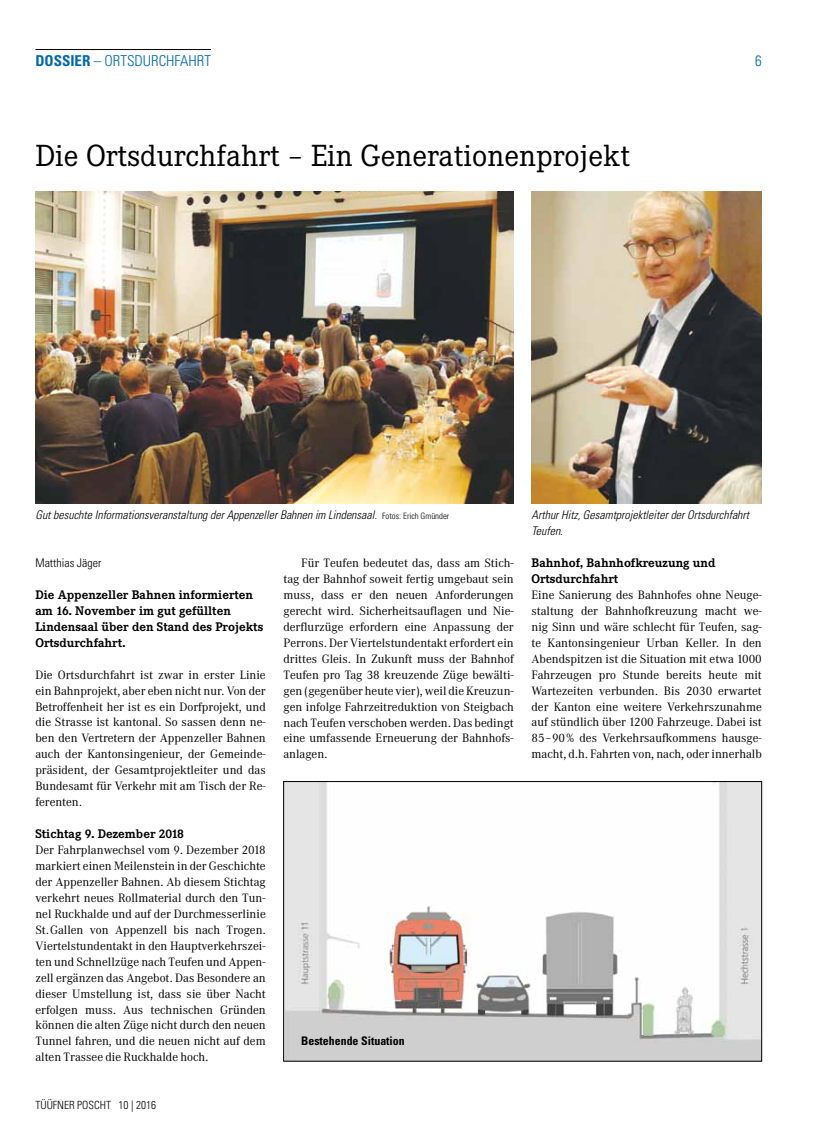
<style>
.page{position:relative;width:815px;height:1134px;background:#fff}
.page>*{position:absolute;margin:0;border:0;box-sizing:border-box;transform-origin:0 0}
.t1{font:30px "Corporate EBQ";color:#000}
.t2{font:300 condensed 15px "Univers LT Std";color:#0068ab}
.t3{font:700 12.25px/16px "Corporate EBQ";color:#000}
.t4{font:11.88px/16px "Corporate ABQ";color:#000;text-align:justify}
.t5{font:italic 300 condensed 11.88px/16px "Univers LT Std";color:#000}
.t6{font:700 condensed 11.88px "Univers LT Std";color:#000}
.t7{font:300 condensed 11.88px "Univers LT Std";color:#000}
.t8{font:300 condensed 11.25px "Univers LT Std";color:#000}
.s1{font-weight:700}
.s2{font-style:normal;font-size:8.75px}
</style>
<div class="page">
<hr style="left:35px;top:49px;width:176px;height:1px;background:#000">
<img style="left:285px;top:783px;width:475px;height:276px">
<div style="left:283px;top:781px;width:479px;height:280px;border:1px solid #000"></div>
<img style="left:531px;top:191px;width:231px;height:312px">
<img style="left:35px;top:191px;width:479px;height:312px">
<p class="t2" style="left:35px;top:51px;width:175px"><span class="s1">DOSSIER</span> – Ortsdurchfahrt</p>
<p class="t2" style="left:755px;top:51px;width:8px">6</p>
<h1 class="t1" style="left:35px;top:138px;width:596px">Die Ortsdurchfahrt – Ein Generationenprojekt</h1>
<p class="t5" style="left:35px;top:507px;width:415px">Gut besuchte Informationsveranstaltung der Appenzeller Bahnen im Lindensaal. <span class="s2">Fotos: Erich Gmünder</span></p>
<p class="t7" style="left:35px;top:556px;width:67px">Matthias Jäger</p>
<p class="t3" style="left:35px;top:587px;width:229px">Die Appenzeller Bahnen informierten am 16. November im gut gefüllten<br>Lindensaal über den Stand des Projekts<br>Ortsdurchfahrt.</p>
<p class="t4" style="left:35px;top:667px;width:232px">Die Ortsdurchfahrt ist zwar in erster Linie ein Bahnprojekt, aber eben nicht nur. Von der Betroffenheit her ist es ein Dorfprojekt, und die Strasse ist kantonal. So sassen denn ne&shy;ben den Vertretern der Appenzeller Bahnen auch der Kantonsingenieur, der Gemeinde&shy;präsident, der Gesamtprojektleiter und das Bundesamt für Verkehr mit am Tisch der Re&shy;ferenten.</p>
<p class="t3" style="left:35px;top:826px;width:150px">Stichtag 9. Dezember 2018</p>
<p class="t4" style="left:35px;top:842px;width:232px">Der Fahrplanwechsel vom 9. Dezember 2018 markiert einen Meilenstein in der Geschichte der Appenzeller Bahnen. Ab diesem Stichtag verkehrt neues Rollmaterial durch den Tun&shy;nel Ruckhalde und auf der Durchmesserlinie St.Gallen von Appenzell bis nach Trogen.<br>Viertelstundentakt in den Hauptverkehrszei&shy;ten und Schnellzüge nach Teufen und Appen&shy;zell ergänzen das Angebot. Das Besondere an dieser Umstellung ist, dass sie über Nacht erfolgen muss. Aus technischen Gründen können die alten Züge nicht durch den neuen Tunnel fahren, und die neuen nicht auf dem alten Trassee die Ruckhalde hoch.</p>
<p class="t8" style="left:35px;top:1098px;width:122px">TÜÜFNER POSCHT 10 | 2016</p>
<p class="t4" style="left:283px;top:555px;width:232px;text-indent:18px">Für Teufen bedeutet das, dass am Stich&shy;tag der Bahnhof soweit fertig umgebaut sein muss, dass er den neuen Anforderungen gerecht wird. Sicherheitsauflagen und Nie&shy;derflurzüge erfordern eine Anpassung der Perrons. Der Viertelstundentakt erfordert ein drittes Gleis. In Zukunft muss der Bahnhof Teufen pro Tag 38 kreuzende Züge bewälti&shy;gen (gegenüber heute vier), weil die Kreuzun&shy;gen infolge Fahrzeitreduktion von Steigbach nach Teufen verschoben werden. Das bedingt eine umfassende Erneuerung der Bahnhofs&shy;anlagen.</p>
<p class="t6" style="left:301px;top:1034px;width:105px">Bestehende Situation</p>
<p class="t5" style="left:531px;top:507px;width:219px">Arthur Hitz, Gesamtprojektleiter der Ortsdurchfahrt<br>Teufen.</p>
<p class="t3" style="left:531px;top:555px;width:185px">Bahnhof, Bahnhofkreuzung und<br>Ortsdurchfahrt</p>
<p class="t4" style="left:531px;top:587px;width:232px">Eine Sanierung des Bahnhofes ohne Neuge&shy;staltung der Bahnhofkreuzung macht we&shy;nig Sinn und wäre schlecht für Teufen, sag&shy;te Kantonsingenieur Urban Keller. In den Abendspitzen ist die Situation mit etwa 1000<br>Fahrzeugen pro Stunde bereits heute mit Wartezeiten verbunden. Bis 2030 erwartet der Kanton eine weitere Verkehrszunahme auf stündlich über 1200 Fahrzeuge. Dabei ist 85–90% des Verkehrsaufkommens hausge&shy;macht, d.h. Fahrten von, nach, oder innerhalb</p>
</div>
